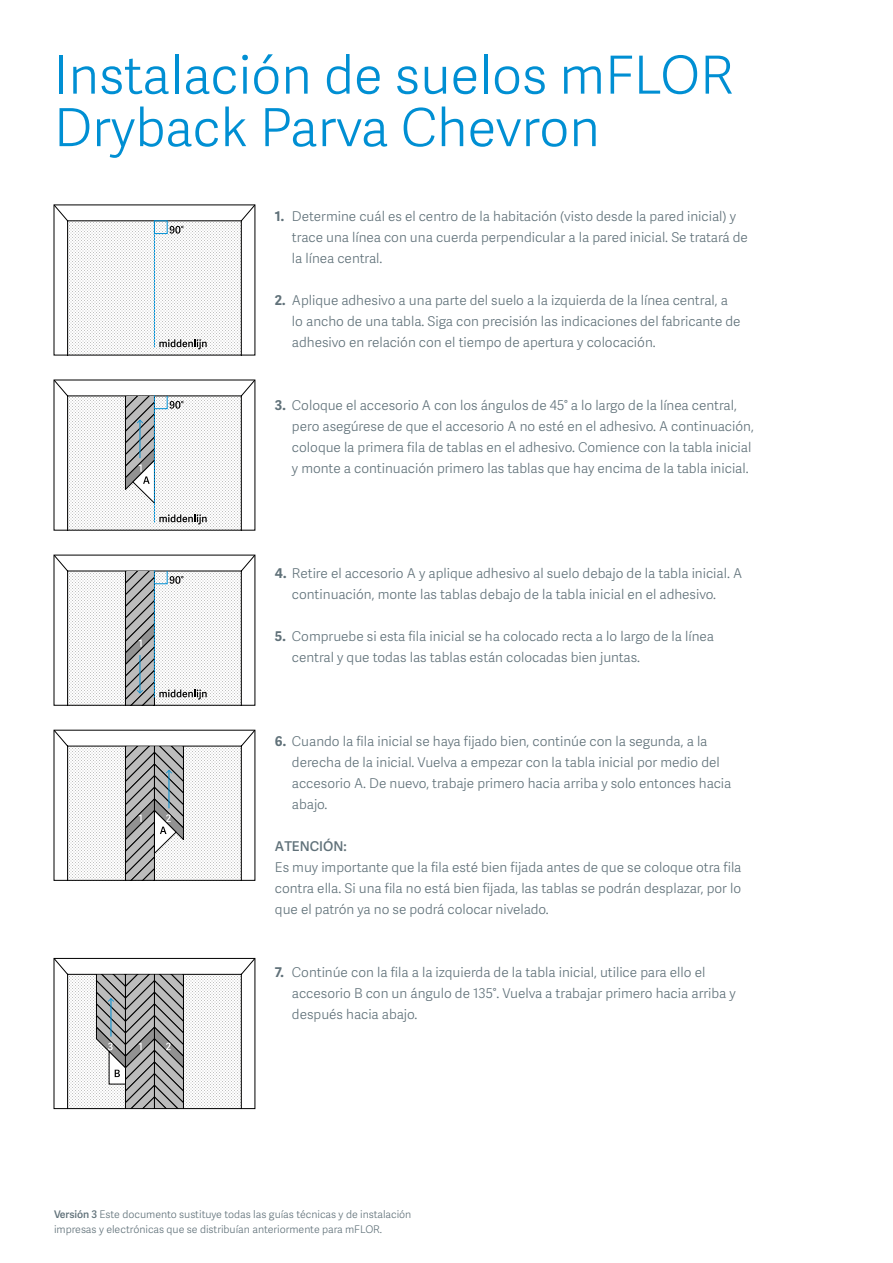
<style>
.page{position:relative;width:893px;height:1263px;background:#fff}
.page>*{position:absolute;margin:0;border:0;box-sizing:border-box;transform-origin:0 0}
.t1{font:300 52.5px/52.5px "Adelle Sans";color:#008fd3}
.t2{font:300 13.5px/21px "Adelle Sans";color:#607179}
.t3{font:600 13.5px "Adelle Sans";color:#607179}
.t4{font:300 10.5px/15px "Adelle Sans";color:#607179}
.s1{font-weight:700}
.s2{font-weight:600}
</style>
<div class="page">
<svg style="left:56px;top:206px;width:197px;height:148px"></svg>
<svg style="left:56px;top:381px;width:197px;height:148px"></svg>
<svg style="left:56px;top:557px;width:197px;height:147px"></svg>
<div style="left:54px;top:555px;width:201px;height:151px;border:1px solid #000"></div>
<svg style="left:56px;top:732px;width:197px;height:147px"></svg>
<div style="left:54px;top:730px;width:201px;height:151px;border:1px solid #000"></div>
<svg style="left:56px;top:960px;width:197px;height:147px"></svg>
<div style="left:54px;top:958px;width:201px;height:151px;border:1px solid #000"></div>
<h1 class="t1" style="left:54px;top:47px;width:681px">Instalación de suelos mFLOR<br>Dryback Parva Chevron</h1>
<p class="t2" style="left:292px;top:205px;width:457px;text-indent:-17px"><span class="s1">1.</span> Determine cuál es el centro de la habitación (visto desde la pared inicial) y trace una línea con una cuerda perpendicular a la pared inicial. Se tratará de la línea central.</p>
<p class="t2" style="left:292px;top:289px;width:450px;text-indent:-17px"><span class="s1">2.</span> Aplique adhesivo a una parte del suelo a la izquierda de la línea central, a lo ancho de una tabla. Siga con precisión las indicaciones del fabricante de adhesivo en relación con el tiempo de apertura y colocación.</p>
<p class="t2" style="left:292px;top:394px;width:463px;text-indent:-17px"><span class="s1">3.</span> Coloque el accesorio A con los ángulos de 45° a lo largo de la línea central, pero asegúrese de que el accesorio A no esté en el adhesivo. A continuación, coloque la primera fila de tablas en el adhesivo. Comience con la tabla inicial y monte a continuación primero las tablas que hay encima de la tabla inicial.</p>
<p class="t2" style="left:292px;top:562px;width:452px;text-indent:-17px"><span class="s1">4.</span> Retire el accesorio A y aplique adhesivo al suelo debajo de la tabla inicial. A continuación, monte las tablas debajo de la tabla inicial en el adhesivo.</p>
<p class="t2" style="left:292px;top:625px;width:423px;text-indent:-17px"><span class="s1">5.</span> Compruebe si esta fila inicial se ha colocado recta a lo largo de la línea central y que todas las tablas están colocadas bien juntas.</p>
<p class="t2" style="left:292px;top:730px;width:441px;text-indent:-17px"><span class="s1">6.</span> Cuando la fila inicial se haya fijado bien, continúe con la segunda, a la derecha de la inicial. Vuelva a empezar con la tabla inicial por medio del accesorio A. De nuevo, trabaje primero hacia arriba y solo entonces hacia abajo.</p>
<p class="t3" style="left:275px;top:838px;width:73px">ATENCIÓN:</p>
<p class="t2" style="left:275px;top:856px;width:468px;text-align:justify">Es muy importante que la fila esté bien fijada antes de que se coloque otra fila contra ella. Si una fila no está bien fijada, las tablas se podrán desplazar, por lo que el patrón ya no se podrá colocar nivelado.</p>
<p class="t2" style="left:292px;top:961px;width:445px;text-indent:-17px"><span class="s1">7.</span> Continúe con la fila a la izquierda de la tabla inicial, utilice para ello el accesorio B con un ángulo de 135°. Vuelva a trabajar primero hacia arriba y después hacia abajo.</p>
<p class="t4" style="left:54px;top:1206px;width:359px"><span class="s2">Versión 3</span> Este documento sustituye todas las guías técnicas y de instalación impresas y electrónicas que se distribuían anteriormente para mFLOR.</p>
</div>
